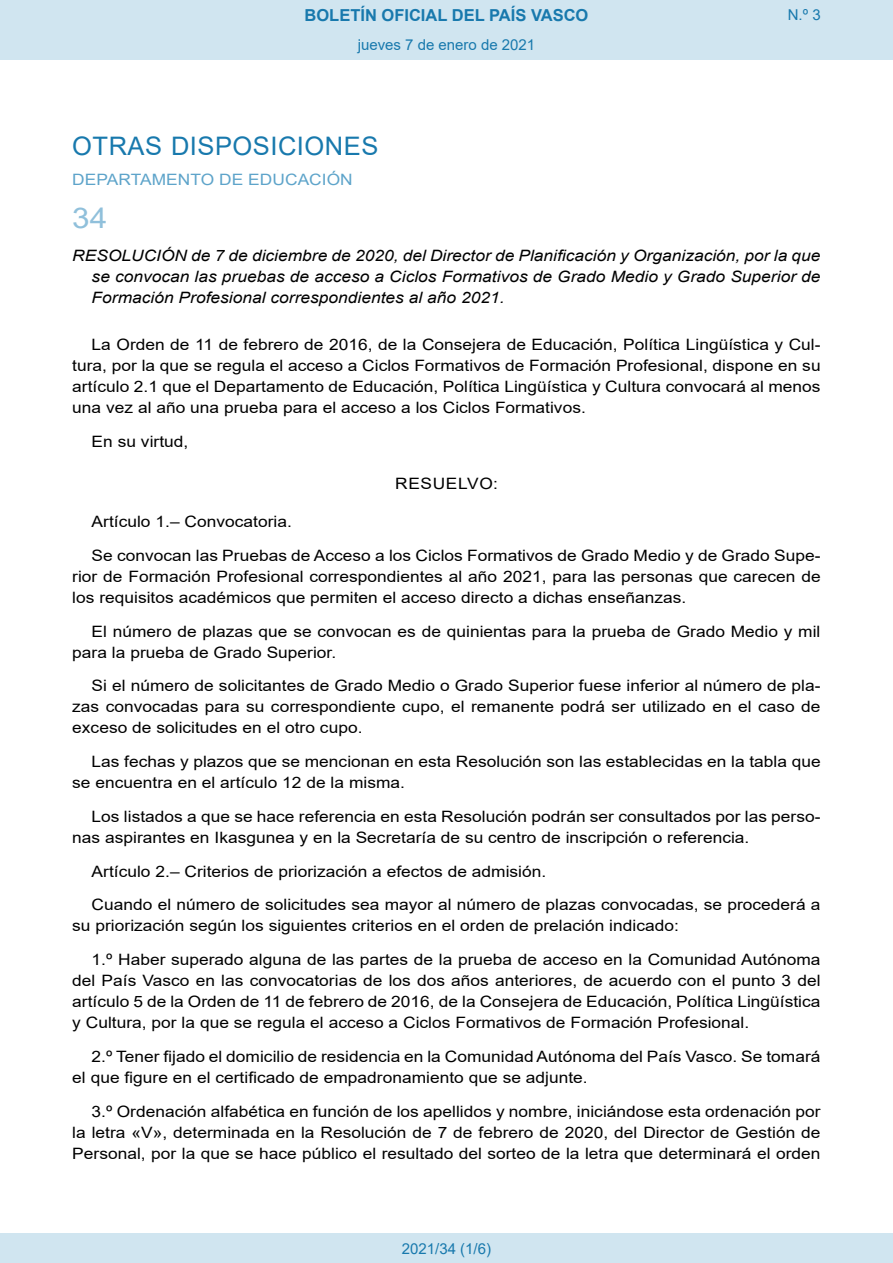
<style>
.page{position:relative;width:893px;height:1263px;background:#fff}
.page>*{position:absolute;margin:0;border:0;box-sizing:border-box;transform-origin:0 0}
.BOPVOrden{font:28.5px "Arial";color:#90c0db;scale:1.11 1}
.BOPVSeccion{font:25.5px "Arial";letter-spacing:.02em;color:#1879ad}
.t1{font:700 16.5px "Arial";color:#1879ad}
.BOPVDetalle{font:15.6px/21px "Arial";color:#000;text-align:justify;scale:1.11 1}
.BOPVTitulo{font:italic 15.6px/21px "Arial";color:#000;text-align:justify;scale:1.11 1}
.BOPVOrganismo{font:15.6px "Arial";letter-spacing:.005em;color:#5ea4ca;scale:1.11 1}
.BOPVClave{font:15.6px "Arial";letter-spacing:.035em;color:#000;scale:1.11 1}
.Paginacion_Centro{font:15px "Arial";color:#1879ad}
</style>
<div class="page">
<div style="left:0;top:0;width:893px;height:60px;background:#d0e5f0"></div>
<div style="left:0;top:1233px;width:893px;height:30px;background:#d0e5f0"></div>
<p class="t1" style="left:305px;top:3px;width:285px">BOLETÍN OFICIAL DEL PAÍS VASCO</p>
<p class="Paginacion_Centro" style="left:358px;top:35px;width:179px">jueves 7 de enero de 2021</p>
<p class="Paginacion_Centro" style="left:788px;top:5px;width:34px">N.º 3</p>
<p class="BOPVSeccion" style="left:72px;top:128px;width:308px">OTRAS DISPOSICIONES</p>
<p class="BOPVOrganismo" style="left:72px;top:169px;width:254px">DEPARTAMENTO DE EDUCACIÓN</p>
<p class="BOPVOrden" style="left:72px;top:198px;width:33px">34</p>
<p class="BOPVTitulo" style="left:92px;top:246px;width:658px;text-indent:-19px">RESOLUCIÓN de 7 de diciembre de 2020, del Director de Planificación y Organización, por la que se convocan las pruebas de acceso a Ciclos Formativos de Grado Medio y Grado Superior de Formación Profesional correspondientes al año 2021.</p>
<p class="BOPVDetalle" style="left:72px;top:334px;width:676px;text-indent:19px">La Orden de 11 de febrero de 2016, de la Consejera de Educación, Política Lingüística y Cul&shy;tura, por la que se regula el acceso a Ciclos Formativos de Formación Profesional, dispone en su artículo 2.1 que el Departamento de Educación, Política Lingüística y Cultura convocará al menos una vez al año una prueba para el acceso a los Ciclos Formativos.</p>
<p class="BOPVDetalle" style="left:92px;top:431px;width:89px">En su virtud,</p>
<p class="BOPVClave" style="left:395px;top:473px;width:94px">RESUELVO:</p>
<p class="BOPVDetalle" style="left:92px;top:511px;width:182px">Artículo 1.– Convocatoria.</p>
<p class="BOPVDetalle" style="left:72px;top:545px;width:676px;text-indent:19px">Se convocan las Pruebas de Acceso a los Ciclos Formativos de Grado Medio y de Grado Supe&shy;rior de Formación Profesional correspondientes al año 2021, para las personas que carecen de los requisitos académicos que permiten el acceso directo a dichas enseñanzas.</p>
<p class="BOPVDetalle" style="left:72px;top:620px;width:675px;text-indent:19px">El número de plazas que se convocan es de quinientas para la prueba de Grado Medio y mil para la prueba de Grado Superior.</p>
<p class="BOPVDetalle" style="left:72px;top:675px;width:676px;text-indent:19px">Si el número de solicitantes de Grado Medio o Grado Superior fuese inferior al número de pla&shy;zas convocadas para su correspondiente cupo, el remanente podrá ser utilizado en el caso de exceso de solicitudes en el otro cupo.</p>
<p class="BOPVDetalle" style="left:72px;top:751px;width:676px;text-indent:19px">Las fechas y plazos que se mencionan en esta Resolución son las establecidas en la tabla que se encuentra en el artículo 12 de la misma.</p>
<p class="BOPVDetalle" style="left:72px;top:806px;width:676px;text-indent:19px">Los listados a que se hace referencia en esta Resolución podrán ser consultados por las perso&shy;nas aspirantes en Ikasgunea y en la Secretaría de su centro de inscripción o referencia.</p>
<p class="BOPVDetalle" style="left:92px;top:860px;width:411px">Artículo 2.– Criterios de priorización a efectos de admisión.</p>
<p class="BOPVDetalle" style="left:72px;top:894px;width:676px;text-indent:19px">Cuando el número de solicitudes sea mayor al número de plazas convocadas, se procederá a su priorización según los siguientes criterios en el orden de prelación indicado:</p>
<p class="BOPVDetalle" style="left:72px;top:949px;width:676px;text-indent:19px">1.º Haber superado alguna de las partes de la prueba de acceso en la Comunidad Autónoma del País Vasco en las convocatorias de los dos años anteriores, de acuerdo con el punto 3 del artículo 5 de la Orden de 11 de febrero de 2016, de la Consejera de Educación, Política Lingüística y Cultura, por la que se regula el acceso a Ciclos Formativos de Formación Profesional.</p>
<p class="BOPVDetalle" style="left:72px;top:1046px;width:676px;text-indent:19px">2.º Tener fijado el domicilio de residencia en la Comunidad Autónoma del País Vasco. Se tomará el que figure en el certificado de empadronamiento que se adjunte.</p>
<p class="BOPVDetalle" style="left:72px;top:1100px;width:676px;text-indent:19px">3.º Ordenación alfabética en función de los apellidos y nombre, iniciándose esta ordenación por la letra «V», determinada en la Resolución de 7 de febrero de 2020, del Director de Gestión de Personal, por la que se hace público el resultado del sorteo de la letra que determinará el orden</p>
<p class="Paginacion_Centro" style="left:402px;top:1238px;width:91px">2021/34 (1/6)</p>
</div>
